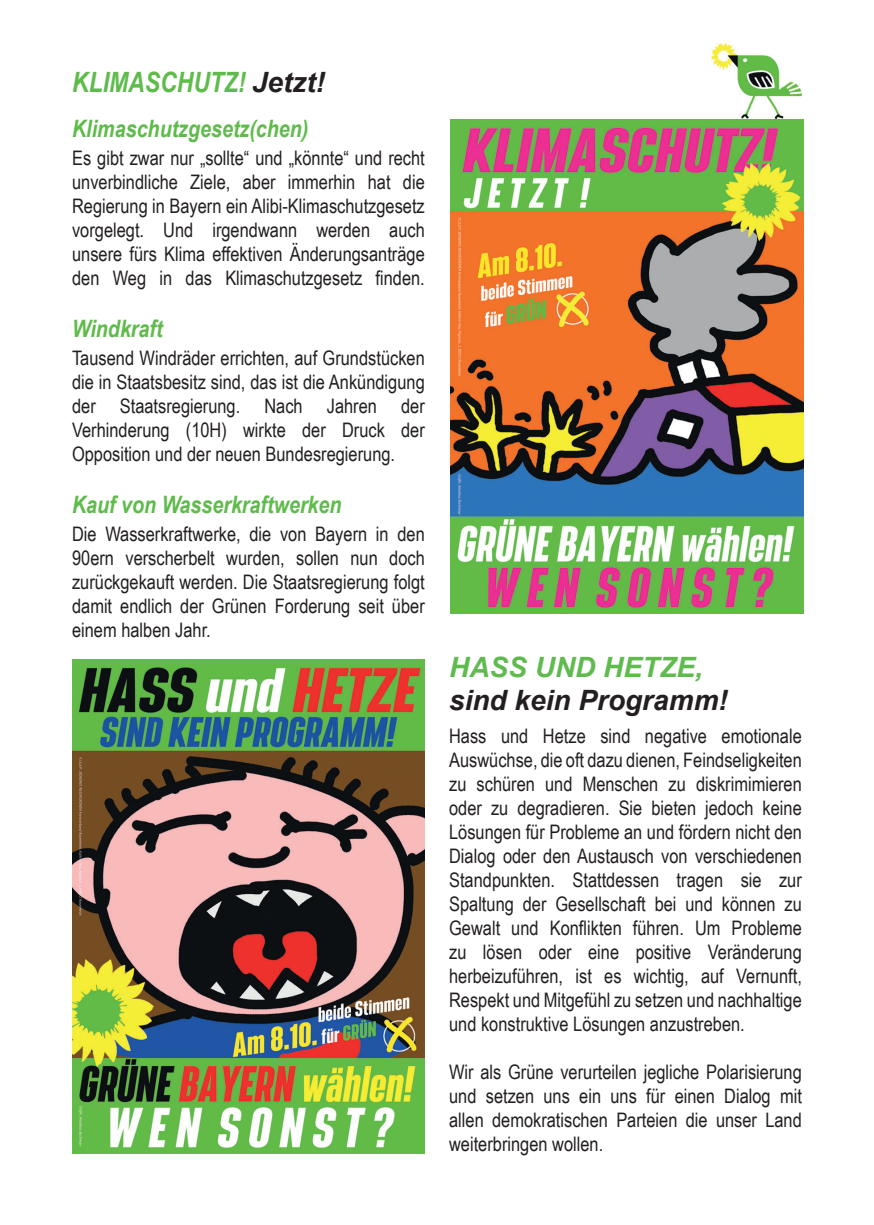
<style>
.page{position:relative;width:874px;height:1225px;background:#fff}
.page>*{position:absolute;margin:0;border:0;box-sizing:border-box;transform-origin:0 0}
.t1{font:italic 700 28px "Arial Narrow";color:#5fbb4c}
.t2{font:italic 700 28px "Arial";color:#231f20}
.t3{font:italic 700 28px "Arial";color:#5fbb4e}
.t4{font:italic 700 24px "Arial Narrow";color:#5fbb4b}
.t5{font:italic 700 24px "Arial Narrow";color:#5fbb4c}
.t6{font:20px/24px "Arial Narrow";color:#231f20;text-align:justify}
.s1{font-family:"Arial";color:#231f20}
</style>
<div class="page">
<img style="left:72px;top:659px;width:352px;height:494px">
<img style="left:450px;top:119px;width:352px;height:494px">
<img style="left:711px;top:44px;width:90px;height:74px">
<h1 class="t1" style="left:72px;top:61px;width:254px">KLIMASCHUTZ! <span class="s1">Jetzt!</span></h1>
<p class="t4" style="left:72px;top:110px;width:238px">Klimaschutzgesetz(chen)</p>
<p class="t6" style="left:72px;top:145px;width:354px">Es gibt zwar nur „sollte“ und „könnte“ und recht unverbindliche Ziele, aber immerhin hat die Regierung in Bayern ein Alibi-Klimaschutzgesetz vorgelegt. Und irgendwann werden auch unsere fürs Klima effektiven Änderungsanträge den Weg in das Klimaschutzgesetz finden.</p>
<p class="t4" style="left:72px;top:310px;width:92px">Windkraft</p>
<p class="t6" style="left:72px;top:345px;width:354px">Tausend Windräder errichten, auf Grundstücken die in Staatsbesitz sind, das ist die Ankündigung der Staatsregierung. Nach Jahren der Verhinderung (10H) wirkte der Druck der Opposition und der neuen Bundesregierung.</p>
<p class="t5" style="left:72px;top:486px;width:271px">Kauf von Wasserkraftwerken</p>
<p class="t6" style="left:72px;top:521px;width:354px">Die Wasserkraftwerke, die von Bayern in den 90ern verscherbelt wurden, sollen nun doch zurückgekauft werden. Die Staatsregierung folgt damit endlich der Grünen Forderung seit über einem halben Jahr.</p>
<h1 class="t3" style="left:449px;top:648px;width:255px">HASS UND HETZE,</h1>
<h1 class="t2" style="left:449px;top:682px;width:280px">sind kein Programm!</h1>
<p class="t6" style="left:449px;top:723px;width:354px">Hass und Hetze sind negative emotionale Auswüchse, die oft dazu dienen, Feindseligkeiten zu schüren und Menschen zu diskrimimieren oder zu degradieren. Sie bieten jedoch keine Lösungen für Probleme an und fördern nicht den Dialog oder den Austausch von verschiedenen Standpunkten. Stattdessen tragen sie zur Spaltung der Gesellschaft bei und können zu Gewalt und Konflikten führen. Um Probleme zu lösen oder eine positive Veränderung herbeizuführen, ist es wichtig, auf Vernunft, Respekt und Mitgefühl zu setzen und nachhaltige und konstruktive Lösungen anzustreben.</p>
<p class="t6" style="left:449px;top:1059px;width:354px">Wir als Grüne verurteilen jegliche Polarisierung und setzen uns ein uns für einen Dialog mit allen demokratischen Parteien die unser Land weiterbringen wollen.</p>
</div>
